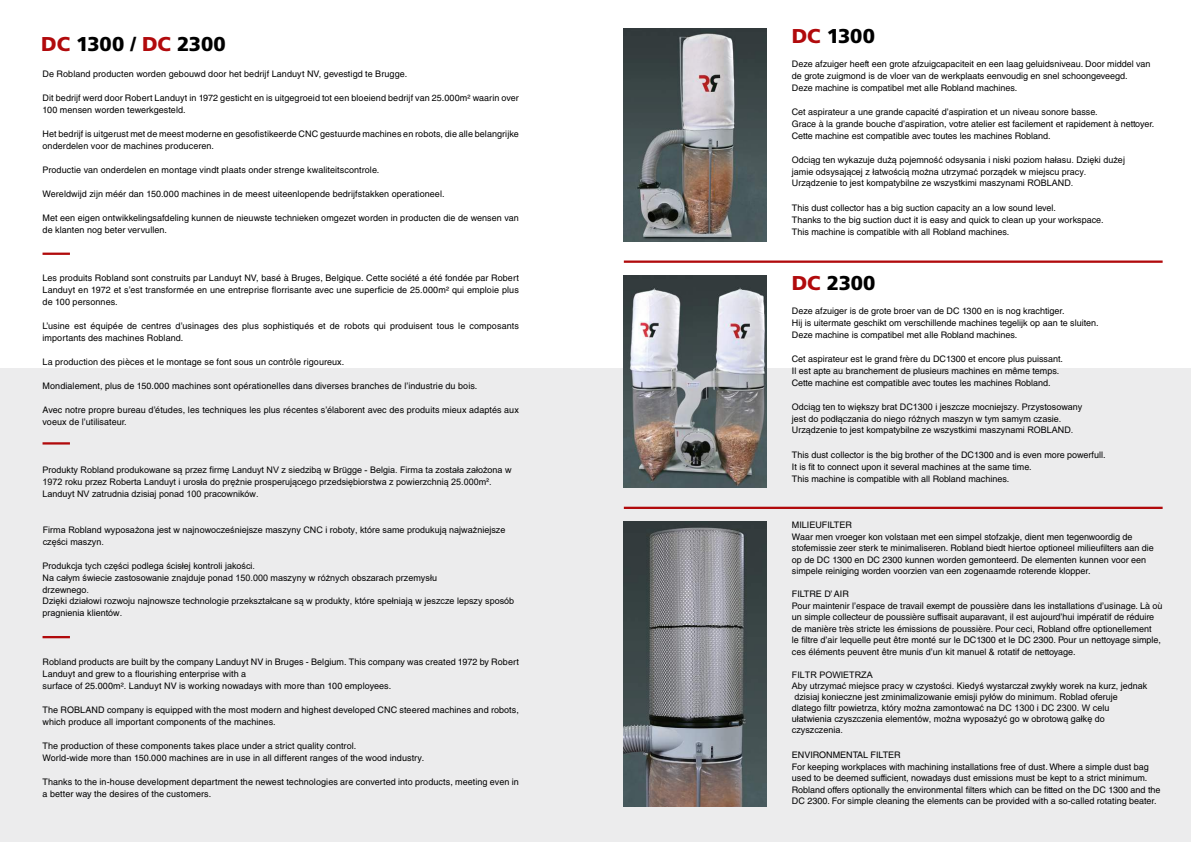
<style>
.page{position:relative;width:1191px;height:842px;background:#fff}
.page>*{position:absolute;margin:0;border:0;box-sizing:border-box;transform-origin:0 0}
.t1{font:900 20px "Frutiger LT Std";letter-spacing:-.005em;color:#000}
.t2{font:9px/12px "Helvetica LT Std";color:#000}
.t3{font:9px/11.6px "Arial";color:#000}
.s1{color:#b10a0c}
</style>
<div class="page">
<div style="left:0;top:369px;width:1191px;height:473px;background:#ececed"></div>
<hr style="left:624px;top:260px;width:538px;height:3px;background:#b10a0c">
<hr style="left:624px;top:507px;width:538px;height:2px;background:#b10a0c">
<img style="left:624px;top:28px;width:142px;height:214px">
<img style="left:624px;top:275px;width:142px;height:212px">
<img style="left:624px;top:522px;width:142px;height:284px">
<hr style="left:43px;top:253px;width:27px;height:2px;background:#b10a0c">
<hr style="left:43px;top:442px;width:27px;height:3px;background:#b10a0c">
<hr style="left:43px;top:636px;width:27px;height:2px;background:#b10a0c">
<h1 class="t1" style="left:41px;top:32px;width:186px"><span class="s1">DC</span> 1300 / <span class="s1">DC</span> 2300</h1>
<p class="t2" style="left:43px;top:68px;width:366px">De Robland producten worden gebouwd door het bedrijf Landuyt NV, gevestigd te Brugge.</p>
<p class="t2" style="left:43px;top:92px;width:478px">Dit bedrijf werd door Robert Landuyt in 1972 gesticht en is uitgegroeid tot een bloeiend bedrijf van 25.000m² waarin over<br>100 mensen worden tewerkgesteld.</p>
<p class="t2" style="left:43px;top:128px;width:478px">Het bedrijf is uitgerust met de meest moderne en gesofistikeerde CNC gestuurde machines en robots, die alle belangrijke onderdelen voor de machines produceren.</p>
<p class="t2" style="left:43px;top:164px;width:338px">Productie van onderdelen en montage vindt plaats onder strenge kwaliteitscontrole.</p>
<p class="t2" style="left:43px;top:188px;width:403px">Wereldwijd zijn méér dan 150.000 machines in de meest uiteenlopende bedrijfstakken operationeel.</p>
<p class="t2" style="left:43px;top:212px;width:478px">Met een eigen ontwikkelingsafdeling kunnen de nieuwste technieken omgezet worden in producten die de wensen van de klanten nog beter vervullen.</p>
<p class="t2" style="left:43px;top:272px;width:478px;text-align:justify">Les produits Robland sont construits par Landuyt NV, basé à Bruges, Belgique. Cette société a été fondée par Robert Landuyt en 1972 et s’est transformée en une entreprise florrisante avec une superficie de 25.000m² qui emploie plus de 100 personnes.</p>
<p class="t2" style="left:43px;top:320px;width:478px">L’usine est équipée de centres d’usinages des plus sophistiqués et de robots qui produisent tous le composants importants des machines Robland.</p>
<p class="t2" style="left:43px;top:356px;width:303px">La production des pièces et le montage se font sous un contrôle rigoureux.</p>
<p class="t2" style="left:43px;top:380px;width:436px">Mondialement, plus de 150.000 machines sont opérationelles dans diverses branches de l’industrie du bois.</p>
<p class="t2" style="left:43px;top:404px;width:478px">Avec notre propre bureau d’études, les techniques les plus récentes s’élaborent avec des produits mieux adaptés aux voeux de l’utilisateur.</p>
<p class="t3" style="left:43px;top:464px;width:470px">Produkty Robland produkowane są przez firmę Landuyt NV z siedzibą w Brügge - Belgia. Firma ta została założona w<br>1972 roku przez Roberta Landuyt i urosła do prężnie prosperującego przedsiębiorstwa z powierzchnią 25.000m².<br>Landuyt NV zatrudnia dzisiaj ponad 100 pracowników.</p>
<p class="t3" style="left:43px;top:524px;width:464px">Firma Robland wyposażona jest w najnowocześniejsze maszyny CNC i roboty, które same produkują najważniejsze części maszyn.</p>
<p class="t3" style="left:43px;top:560px;width:473px">Produkcja tych części podlega ścisłej kontroli jakości.<br>Na całym świecie zastosowanie znajduje ponad 150.000 maszyny w różnych obszarach przemysłu<br>drzewnego.<br>Dzięki działowi rozwoju najnowsze technologie przekształcane są w produkty, które spełniają w jeszcze lepszy sposób pragnienia klientów.</p>
<p class="t2" style="left:43px;top:656px;width:478px">Robland products are built by the company Landuyt NV in Bruges - Belgium. This company was created 1972 by Robert<br>Landuyt and grew to a flourishing enterprise with a<br>surface of 25.000m². Landuyt NV is working nowadays with more than 100 employees.</p>
<p class="t2" style="left:43px;top:704px;width:478px">The ROBLAND company is equipped with the most modern and highest developed CNC steered machines and robots, which produce all important components of the machines.</p>
<p class="t2" style="left:43px;top:740px;width:383px">The production of these components takes place under a strict quality control.<br>World-wide more than 150.000 machines are in use in all different ranges of the wood industry.</p>
<p class="t2" style="left:43px;top:776px;width:478px">Thanks to the in-house development department the newest technologies are converted into products, meeting even in a better way the desires of the customers.</p>
<h1 class="t1" style="left:792px;top:24px;width:85px"><span class="s1">DC</span> 1300</h1>
<p class="t2" style="left:792px;top:58px;width:360px">Deze afzuiger heeft een grote afzuigcapaciteit en een laag geluidsniveau. Door middel van de grote zuigmond is de vloer van de werkplaats eenvoudig en snel schoongeveegd.<br>Deze machine is compatibel met alle Robland machines.</p>
<p class="t2" style="left:792px;top:106px;width:364px">Cet aspirateur a une grande capacité d’aspiration et un niveau sonore basse.<br>Grace à la grande bouche d’aspiration, votre atelier est facilement et rapidement à nettoyer.<br>Cette machine est compatible avec toutes les machines Robland.</p>
<p class="t3" style="left:792px;top:154px;width:334px">Odciąg ten wykazuje dużą pojemność odsysania i niski poziom hałasu. Dzięki dużej jamie odsysającej z łatwością można utrzymać porządek w miejscu pracy.<br>Urządzenie to jest kompatybilne ze wszystkimi maszynami ROBLAND.</p>
<p class="t2" style="left:792px;top:202px;width:313px">This dust collector has a big suction capacity an a low sound level.<br>Thanks to the big suction duct it is easy and quick to clean up your workspace.<br>This machine is compatible with all Robland machines.</p>
<h1 class="t1" style="left:792px;top:271px;width:85px"><span class="s1">DC</span> 2300</h1>
<p class="t2" style="left:792px;top:305px;width:308px">Deze afzuiger is de grote broer van de DC 1300 en is nog krachtiger.<br>Hij is uitermate geschikt om verschillende machines tegelijk op aan te sluiten.<br>Deze machine is compatibel met alle Robland machines.</p>
<p class="t2" style="left:792px;top:353px;width:273px">Cet aspirateur est le grand frère du DC1300 et encore plus puissant.<br>Il est apte au branchement de plusieurs machines en même temps.<br>Cette machine est compatible avec toutes les machines Robland.</p>
<p class="t3" style="left:792px;top:401px;width:292px">Odciąg ten to większy brat DC1300 i jeszcze mocniejszy. Przystosowany jest do podłączania do niego różnych maszyn w tym samym czasie.<br>Urządzenie to jest kompatybilne ze wszystkimi maszynami ROBLAND.</p>
<p class="t2" style="left:792px;top:449px;width:315px">This dust collector is the big brother of the DC1300 and is even more powerfull.<br>It is fit to connect upon it several machines at the same time.<br>This machine is compatible with all Robland machines.</p>
<p class="t2" style="left:792px;top:519px;width:363px;line-height:11.5px">MILIEUFILTER<br>Waar men vroeger kon volstaan met een simpel stofzakje, dient men tegenwoordig de stofemissie zeer sterk te minimaliseren. Robland biedt hiertoe optioneel milieufilters aan die op de DC 1300 en DC 2300 kunnen worden gemonteerd. De elementen kunnen voor een simpele reiniging worden voorzien van een zogenaamde roterende klopper.</p>
<p class="t2" style="left:792px;top:588px;width:372px;line-height:11.5px">FILTRE D’ AIR<br>Pour maintenir l’espace de travail exempt de poussière dans les installations d’usinage. Là où un simple collecteur de poussière suffisait auparavant, il est aujourd’hui impératif de réduire de manière très stricte les émissions de poussière. Pour ceci, Robland offre optionellement<br>le filtre d’air lequelle peut être monté sur le DC1300 et le DC 2300. Pour un nettoyage simple, ces éléments peuvent être munis d’un kit manuel &amp; rotatif de nettoyage.</p>
<p class="t3" style="left:792px;top:669px;width:357px;line-height:11.1px">FILTR POWIETRZA<br>Aby utrzymać miejsce pracy w czystości. Kiedyś wystarczał zwykły worek na kurz, jednak dzisiaj konieczne jest zminimalizowanie emisji pyłów do minimum. Roblad oferuje<br>dlatego filtr powietrza, który można zamontować na DC 1300 i DC 2300. W celu ułatwienia czyszczenia elementów, można wyposażyć go w obrotową gałkę do czyszczenia.</p>
<p class="t2" style="left:792px;top:749px;width:370px;line-height:11.5px">ENVIRONMENTAL FILTER<br>For keeping workplaces with machining installations free of dust. Where a simple dust bag used to be deemed sufficient, nowadays dust emissions must be kept to a strict minimum.<br>Robland offers optionally the environmental filters which can be fitted on the DC 1300 and the DC 2300. For simple cleaning the elements can be provided with a so-called rotating beater.</p>
</div>
